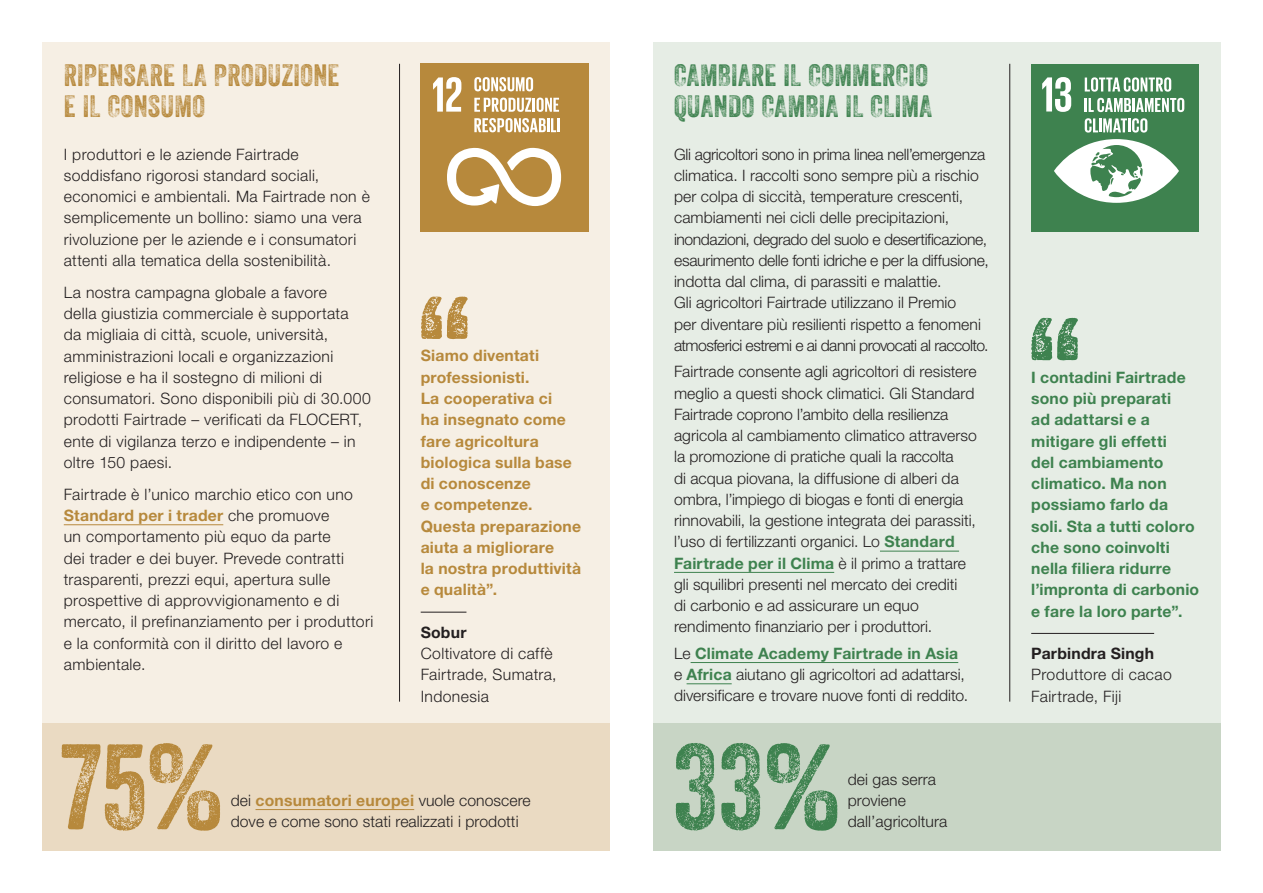
<style>
.page{position:relative;width:1263px;height:893px;background:#fff}
.page>*{position:absolute;margin:0;border:0;box-sizing:border-box;transform-origin:0 0}
.t1{font:117.15px "Veneer Three";color:#b7893c}
.t2{font:117.15px "Veneer Three";color:#3e824f}
.t3{font:30px/31.5px "Veneer Three";letter-spacing:.01em;color:#3e824f}
.t4{font:30px/31.5px "Veneer Three";letter-spacing:.01em;color:#b7893c}
.t5{font:300 15.75px/21.3px "Helvetica Neue";letter-spacing:.01em;color:#231f20}
.t6{font:700 15.75px/21.3px "Helvetica Neue";letter-spacing:.015em;color:#3e824f}
.t7{font:700 15.75px/21.3px "Helvetica Neue";letter-spacing:.01em;color:#b7893c}
.t8{font:700 15.75px "Helvetica Neue";letter-spacing:.015em;color:#231f20}
.s1{font-weight:700;color:#b7893c}
.s2{font-weight:700;color:#3e824f}
</style>
<div class="page">
<div style="left:653px;top:43px;width:567px;height:680px;background:#e6ede5"></div>
<div style="left:43px;top:43px;width:567px;height:680px;background:#f6efe4"></div>
<div style="left:43px;top:723px;width:567px;height:127px;background:#eadac2"></div>
<div style="left:653px;top:723px;width:567px;height:127px;background:#c8d5c5"></div>
<hr style="left:399px;top:64px;width:1px;height:638px;background:#231f20">
<hr style="left:1009px;top:64px;width:1px;height:638px;background:#231f20">
<hr style="left:64px;top:524px;width:159px;height:1px;background:#b7893c">
<hr style="left:421px;top:612px;width:45px;height:1px;background:#231f20">
<svg style="left:421px;top:297px;width:47px;height:42px"></svg>
<hr style="left:880px;top:551px;width:79px;height:1px;background:#3e824f">
<hr style="left:674px;top:572px;width:160px;height:1px;background:#3e824f">
<hr style="left:691px;top:662px;width:267px;height:1px;background:#3e824f">
<hr style="left:686px;top:683px;width:46px;height:1px;background:#3e824f">
<hr style="left:1031px;top:633px;width:123px;height:1px;background:#231f20">
<svg style="left:1031px;top:318px;width:47px;height:42px"></svg>
<div style="left:421px;top:64px;width:168px;height:168px;background:#b7893c"></div>
<svg style="left:433px;top:77px;width:28px;height:35px"></svg>
<svg style="left:447px;top:148px;width:114px;height:58px"></svg>
<svg style="left:474px;top:77px;width:59px;height:14px"></svg>
<svg style="left:474px;top:98px;width:85px;height:14px"></svg>
<svg style="left:474px;top:118px;width:82px;height:14px"></svg>
<hr style="left:557px;top:118px;width:3px;height:14px;background:#fff">
<hr style="left:255px;top:809px;width:159px;height:1px;background:#b7893c">
<div style="left:1031px;top:64px;width:168px;height:168px;background:#3e824f"></div>
<svg style="left:1042px;top:77px;width:29px;height:35px"></svg>
<svg style="left:1054px;top:139px;width:125px;height:64px"></svg>
<svg style="left:1085px;top:77px;width:86px;height:15px"></svg>
<svg style="left:1085px;top:98px;width:99px;height:14px"></svg>
<svg style="left:1085px;top:118px;width:62px;height:15px"></svg>
<h2 class="t4" style="left:64px;top:59px;width:277px">RIPENSARE LA PRODUZIONE<br>E IL CONSUMO</h2>
<p class="t5" style="left:64px;top:143px;width:308px">I produttori e le aziende Fairtrade soddisfano rigorosi standard sociali, economici e ambientali. Ma Fairtrade non è semplicemente un bollino: siamo una vera rivoluzione per le aziende e i consumatori attenti alla tematica della sostenibilità.</p>
<p class="t5" style="left:64px;top:281px;width:309px">La nostra campagna globale a favore<br>della giustizia commerciale è supportata<br>da migliaia di città, scuole, università, amministrazioni locali e organizzazioni religiose e ha il sostegno di milioni di consumatori. Sono disponibili più di 30.000 prodotti Fairtrade – verificati da FLOCERT, ente di vigilanza terzo e indipendente – in oltre 150 paesi.</p>
<p class="t5" style="left:64px;top:483px;width:311px">Fairtrade è l’unico marchio etico con uno <span class="s1">Standard per i trader</span> che promuove<br>un comportamento più equo da parte<br>dei trader e dei buyer. Prevede contratti trasparenti, prezzi equi, apertura sulle prospettive di approvvigionamento e di mercato, il prefinanziamento per i produttori e la conformità con il diritto del lavoro e ambientale.</p>
<p class="t7" style="left:421px;top:345px;width:162px">Siamo diventati professionisti.<br>La cooperativa ci<br>ha insegnato come fare agricoltura biologica sulla base di conoscenze<br>e competenze.<br>Questa preparazione aiuta a migliorare<br>la nostra produttività e qualità”.</p>
<p class="t8" style="left:421px;top:622px;width:47px">Sobur</p>
<p class="t5" style="left:421px;top:642px;width:137px">Coltivatore di caffè<br>Fairtrade, Sumatra,<br>Indonesia</p>
<h2 class="t3" style="left:674px;top:59px;width:260px">CAMBIARE IL COMMERCIO<br>QUANDO CAMBIA IL CLIMA</h2>
<p class="t5" style="left:674px;top:143px;width:316px">Gli agricoltori sono in prima linea nell’emergenza climatica. I raccolti sono sempre più a rischio per colpa di siccità, temperature crescenti, cambiamenti nei cicli delle precipitazioni, inondazioni, degrado del suolo e desertificazione, esaurimento delle fonti idriche e per la diffusione, indotta dal clima, di parassiti e malattie.<br>Gli agricoltori Fairtrade utilizzano il Premio<br>per diventare più resilienti rispetto a fenomeni atmosferici estremi e ai danni provocati al raccolto.</p>
<p class="t5" style="left:674px;top:361px;width:304px">Fairtrade consente agli agricoltori di resistere meglio a questi shock climatici. Gli Standard Fairtrade coprono l’ambito della resilienza agricola al cambiamento climatico attraverso la promozione di pratiche quali la raccolta<br>di acqua piovana, la diffusione di alberi da ombra, l’impiego di biogas e fonti di energia rinnovabili, la gestione integrata dei parassiti, l’uso di fertilizzanti organici. Lo <span class="s2">Standard Fairtrade per il Clima</span> è il primo a trattare gli squilibri presenti nel mercato dei crediti<br>di carbonio e ad assicurare un equo rendimento finanziario per i produttori.</p>
<p class="t5" style="left:674px;top:642px;width:296px">Le <span class="s2">Climate Academy Fairtrade in Asia </span>e <span class="s2">Africa</span> aiutano gli agricoltori ad adattarsi, diversificare e trovare nuove fonti di reddito.</p>
<h1 class="t1" style="left:61px;top:716px;width:165px">75%</h1>
<h1 class="t2" style="left:672px;top:716px;width:171px">33%</h1>
<p class="t5" style="left:231px;top:789px;width:301px">dei <span class="s1">consumatori europei</span> vuole conoscere dove e come sono stati realizzati i prodotti</p>
<p class="t5" style="left:848px;top:768px;width:90px">dei gas serra proviene</p>
<p class="t5" style="left:848px;top:810px;width:101px">dall’agricoltura</p>
<p class="t6" style="left:1031px;top:366px;width:169px">I contadini Fairtrade sono più preparati<br>ad adattarsi e a mitigare gli effetti<br>del cambiamento climatico. Ma non possiamo farlo da soli. Sta a tutti coloro che sono coinvolti nella filiera ridurre l’impronta di carbonio e fare la loro parte”.</p>
<p class="t8" style="left:1031px;top:644px;width:124px">Parbindra Singh</p>
<p class="t5" style="left:1031px;top:664px;width:142px">Produttore di cacao<br>Fairtrade, Fiji</p>
</div>
